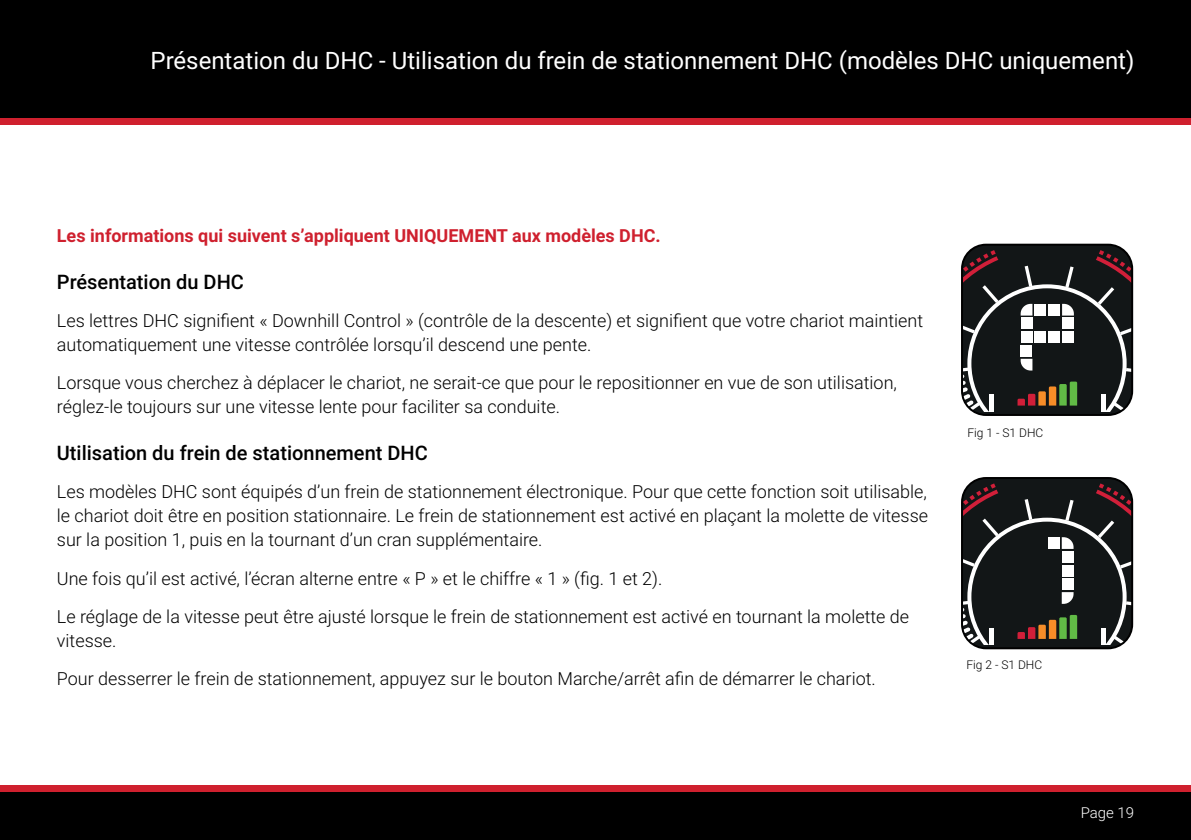
<style>
.page{position:relative;width:1191px;height:840px;background:#fff}
.page>*{position:absolute;margin:0;border:0;box-sizing:border-box;transform-origin:0 0}
.t1{font:24px "Roboto";color:#fff}
.t2{font:500 20px "Roboto";color:#000}
.t3{font:300 18px/24px "Roboto";color:#000}
.t4{font:700 18px "Roboto";color:#cf202e}
.t5{font:300 15px "Roboto";color:#fff}
.t6{font:300 12px "Roboto";color:#000}
</style>
<div class="page">
<div style="left:0;top:790px;width:1191px;height:49px;background:#000"></div>
<div style="left:0;top:0;width:1191px;height:118px;background:#000"></div>
<div style="left:0;top:118px;width:1191px;height:6px;background:#cf202e"></div>
<div style="left:0;top:784px;width:1191px;height:7px;background:#cf202e"></div>
<svg style="left:962px;top:247px;width:171px;height:165px;background:#3b3a39"></svg>
<hr style="left:962px;top:412px;width:170px;height:2px;background:#121617">
<hr style="left:962px;top:244px;width:170px;height:3px;background:#121617">
<div style="left:961px;top:243px;width:172px;height:172px;border:2px solid #000;border-radius:24px"></div>
<svg style="left:962px;top:479px;width:171px;height:169px;background:#323231"></svg>
<div style="left:1062px;top:578px;width:11px;height:11px;background:#fff"></div>
<div style="left:1061px;top:564px;width:12px;height:12px;background:#fff"></div>
<div style="left:961px;top:476px;width:172px;height:173px;border:2px solid #000;border-radius:24px"></div>
<h1 class="t1" style="left:150px;top:43px;width:985px">Présentation du DHC - Utilisation du frein de stationnement DHC (modèles DHC uniquement)</h1>
<p class="t4" style="left:57px;top:223px;width:605px">Les informations qui suivent s’appliquent UNIQUEMENT aux modèles DHC.</p>
<p class="t2" style="left:57px;top:267px;width:188px">Présentation du DHC</p>
<p class="t3" style="left:57px;top:308px;width:867px">Les lettres DHC signifient « Downhill Control » (contrôle de la descente) et signifient que votre chariot maintient automatiquement une vitesse contrôlée lorsqu’il descend une pente.</p>
<p class="t3" style="left:57px;top:370px;width:841px">Lorsque vous cherchez à déplacer le chariot, ne serait-ce que pour le repositionner en vue de son utilisation, réglez-le toujours sur une vitesse lente pour faciliter sa conduite.</p>
<p class="t2" style="left:57px;top:438px;width:372px">Utilisation du frein de stationnement DHC</p>
<p class="t3" style="left:57px;top:479px;width:872px;text-align:justify">Les modèles DHC sont équipés d’un frein de stationnement électronique. Pour que cette fonction soit utilisable, le chariot doit être en position stationnaire. Le frein de stationnement est activé en plaçant la molette de vitesse sur la position 1, puis en la tournant d’un cran supplémentaire.</p>
<p class="t3" style="left:57px;top:558px;width:854px;line-height:38.2px">Une fois qu’il est activé, l’écran alterne entre « P » et le chiffre « 1 » (fig. 1 et 2).<br>Le réglage de la vitesse peut être ajusté lorsque le frein de stationnement est activé en tournant la molette de</p>
<p class="t3" style="left:57px;top:620px;width:820px;line-height:38.2px">vitesse.<br>Pour desserrer le frein de stationnement, appuyez sur le bouton Marche/arrêt afin de démarrer le chariot.</p>
<p class="t6" style="left:967px;top:424px;width:77px">Fig 1 - S1 DHC</p>
<p class="t6" style="left:966px;top:656px;width:77px">Fig 2 - S1 DHC</p>
<p class="t5" style="left:1080px;top:802px;width:55px">Page 19</p>
</div>
